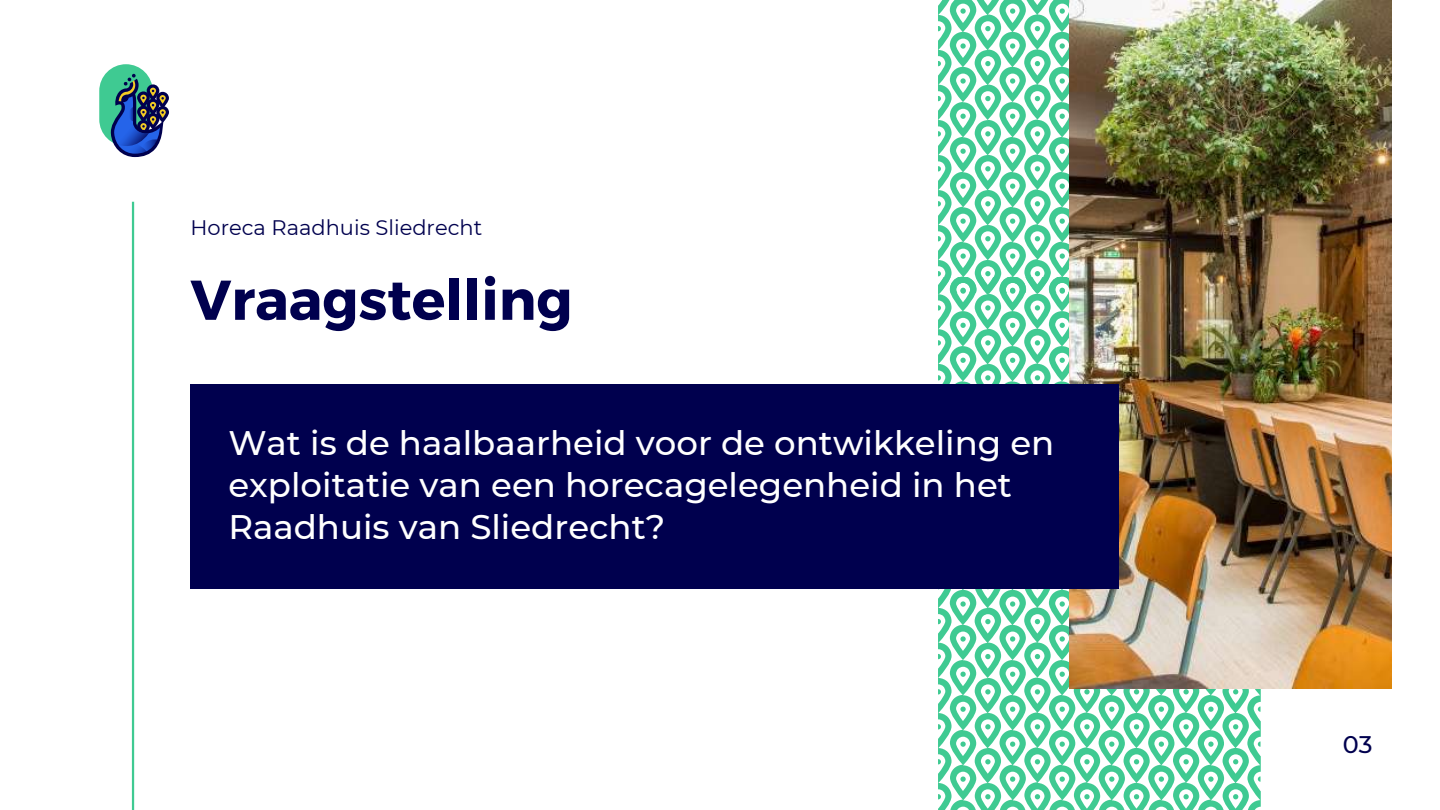
<style>
.page{position:relative;width:1440px;height:810px;background:#fff}
.page>*{position:absolute;margin:0;border:0;box-sizing:border-box;transform-origin:0 0}
.t1{font:700 56px "Montserrat";color:#00004e}
.t2{font:500 34px/42px "Montserrat";color:#fff}
.t3{font:500 24px "Montserrat";color:#00004e}
.t4{font:21px "Montserrat";color:#00004e}
</style>
<div class="page">
<svg style="left:938px;top:589px;width:323px;height:221px"></svg>
<svg style="left:938px;top:294px;width:131px;height:90px"></svg>
<svg style="left:938px;top:0;width:131px;height:294px"></svg>
<img style="left:1069px;top:0;width:323px;height:688px">
<hr style="left:132px;top:202px;width:2px;height:608px;background:#3fca92">
<div style="left:190px;top:384px;width:929px;height:205px;background:#00004e"></div>
<svg style="left:99px;top:64px;width:70px;height:93px"></svg>
<p class="t4" style="left:190px;top:214px;width:293px">Horeca Raadhuis Sliedrecht</p>
<h1 class="t1" style="left:190px;top:263px;width:384px">Vraagstelling</h1>
<p class="t2" style="left:228px;top:421px;width:828px">Wat is de haalbaarheid voor de ontwikkeling en exploitatie van een horecagelegenheid in het<br>Raadhuis van Sliedrecht?</p>
<p class="t3" style="left:1343px;top:730px;width:31px">03</p>
</div>
